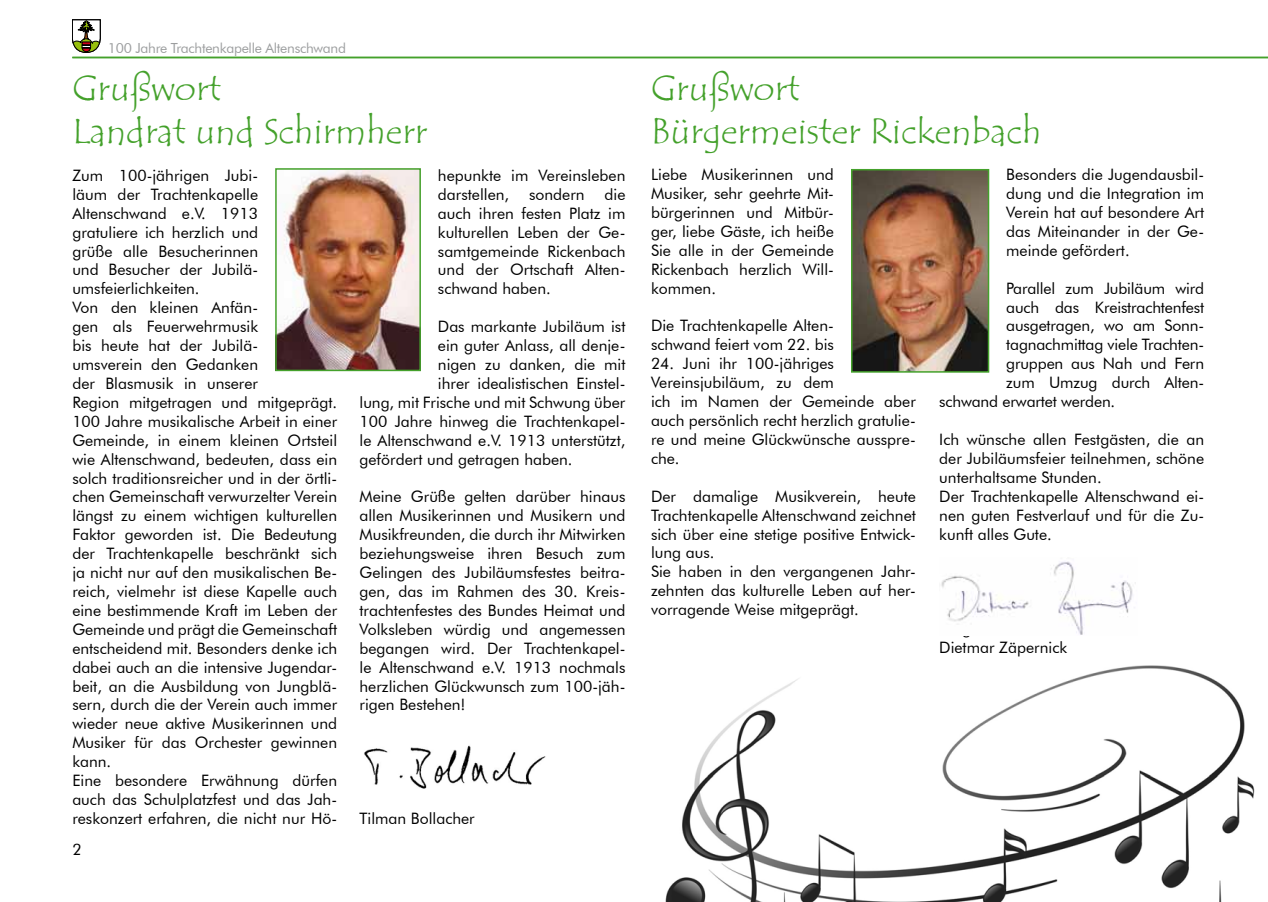
<style>
.page{position:relative;width:1268px;height:902px;background:#fff}
.page>*{position:absolute;margin:0;border:0;box-sizing:border-box;transform-origin:0 0}
.t1{font:36px/43.2px "Tempus Sans ITC";color:#44a12b}
.t2{font:15.75px/18.9px "Futura BT";color:#000}
.t3{font:13.95px "Futura BT";letter-spacing:-.02em;color:#9c9e9f}
</style>
<div class="page">
<svg style="left:72px;top:20px;width:28px;height:33px"></svg>
<hr style="left:72px;top:57px;width:1195px;height:1px;background:#44a12b">
<img style="left:665px;top:665px;width:590px;height:236px">
<img style="left:278px;top:171px;width:140px;height:197px">
<div style="left:275px;top:168px;width:146px;height:203px;border:2px solid #44a12b"></div>
<img style="left:853px;top:172px;width:133px;height:197px">
<div style="left:850px;top:169px;width:139px;height:203px;border:2px solid #44a12b"></div>
<img style="left:941px;top:561px;width:195px;height:74px">
<img style="left:364px;top:745px;width:182px;height:44px">
<p class="t3" style="left:108px;top:39px;width:240px">100 Jahre Trachtenkapelle Altenschwand</p>
<h1 class="t1" style="left:72px;top:67px;width:356px">Grußwort<br>Landrat und Schirmherr</h1>
<p class="t2" style="left:72px;top:166px;width:266px">Zum 100-jährigen Jubi-<br>läum der Trachtenkapelle<br>Altenschwand e.V. 1913<br>gratuliere ich herzlich und<br>grüße alle Besucherinnen<br>und Besucher der Jubilä&shy;umsfeierlichkeiten.<br>Von den kleinen Anfän-<br>gen als Feuerwehrmusik<br>bis heute hat der Jubilä-<br>umsverein den Gedanken<br>der Blasmusik in unserer<br>Region mitgetragen und mitgeprägt.<br>100 Jahre musikalische Arbeit in einer<br>Gemeinde, in einem kleinen Ortsteil wie Altenschwand, bedeuten, dass ein solch traditionsreicher und in der örtli&shy;chen Gemeinschaft verwurzelter Verein längst zu einem wichtigen kulturellen<br>Faktor geworden ist. Die Bedeutung der Trachtenkapelle beschränkt sich ja nicht nur auf den musikalischen Be&shy;reich, vielmehr ist diese Kapelle auch eine bestimmende Kraft im Leben der<br>Gemeinde und prägt die Gemeinschaft entscheidend mit. Besonders denke ich dabei auch an die intensive Jugendar&shy;beit, an die Ausbildung von Jungblä&shy;sern, durch die der Verein auch immer wieder neue aktive Musikerinnen und<br>Musiker für das Orchester gewinnen kann.<br>Eine besondere Erwähnung dürfen auch das Schulplatzfest und das Jah&shy;reskonzert erfahren, die nicht nur Hö-</p>
<p class="t2" style="left:438px;top:166px;width:189px">hepunkte im Vereinsleben darstellen,</p>
<p class="t2" style="left:438px;top:185px;width:189px;text-align:justify;text-indent:166px">die auch ihren festen Platz im kulturellen Leben der Ge&shy;samtgemeinde Rickenbach und der Ortschaft Alten&shy;schwand haben.</p>
<p class="t2" style="left:438px;top:317px;width:189px">Das markante Jubiläum ist</p>
<p class="t2" style="left:438px;top:336px;width:189px">ein guter Anlass, all denje-</p>
<p class="t2" style="left:438px;top:355px;width:189px">nigen zu danken, die mit</p>
<p class="t2" style="left:438px;top:374px;width:189px">ihrer idealistischen Einstel-</p>
<p class="t2" style="left:359px;top:392px;width:267px">lung, mit Frische und mit Schwung über</p>
<p class="t2" style="left:359px;top:411px;width:267px">100 Jahre hinweg die Trachtenkapel-</p>
<p class="t2" style="left:359px;top:430px;width:267px">le Altenschwand e.V. 1913 unterstützt,</p>
<p class="t2" style="left:359px;top:449px;width:214px">gefördert und getragen haben.</p>
<p class="t2" style="left:359px;top:487px;width:267px;text-align:justify">Meine Grüße gelten darüber hinaus allen Musikerinnen und Musikern und Musikfreunden, die durch ihr Mitwirken beziehungsweise ihren Besuch zum Gelingen des Jubiläumsfestes beitra&shy;gen, das im Rahmen des 30. Kreis&shy;trachtenfestes des Bundes Heimat und Volksleben würdig und angemessen begangen wird. Der Trachtenkapel&shy;le Altenschwand e.V. 1913 nochmals herzlichen Glückwunsch zum 100-jäh&shy;rigen Bestehen!</p>
<p class="t2" style="left:529px;top:185px;width:57px">sondern</p>
<p class="t2" style="left:359px;top:808px;width:117px">Tilman Bollacher</p>
<p class="t2" style="left:72px;top:840px;width:11px">2</p>
<h1 class="t1" style="left:651px;top:67px;width:392px">Grußwort<br>Bürgermeister Rickenbach</h1>
<p class="t2" style="left:651px;top:165px;width:184px;text-align:justify">Liebe Musikerinnen und Musiker, sehr geehrte Mit&shy;bürgerinnen und Mitbür&shy;ger, liebe Gäste, ich heiße Sie alle in der Gemeinde Rickenbach herzlich Will&shy;kommen.</p>
<p class="t2" style="left:651px;top:316px;width:184px">Die Trachtenkapelle Alten&shy;schwand feiert vom 22. bis</p>
<p class="t2" style="left:651px;top:354px;width:266px">24. Juni ihr 100-jähriges<br>Vereinsjubiläum, zu dem<br>ich im Namen der Gemeinde aber auch persönlich recht herzlich gratulie&shy;re und meine Glückwünsche ausspre&shy;che.</p>
<p class="t2" style="left:651px;top:486px;width:266px">Der damalige Musikverein, heute<br>Trachtenkapelle Altenschwand zeichnet sich über eine stetige positive Entwick&shy;lung aus.<br>Sie haben in den vergangenen Jahr&shy;zehnten das kulturelle Leben auf her&shy;vorragende Weise mitgeprägt.</p>
<p class="t2" style="left:1006px;top:165px;width:199px;text-align:justify">Besonders die Jugendausbil&shy;dung und die Integration im Verein hat auf besondere Art das Miteinander in der Ge&shy;meinde gefördert.</p>
<p class="t2" style="left:1006px;top:278px;width:199px">Parallel zum Jubiläum wird</p>
<p class="t2" style="left:1006px;top:297px;width:199px">auch das Kreistrachtenfest</p>
<p class="t2" style="left:1006px;top:316px;width:199px">ausgetragen, wo am Sonn-</p>
<p class="t2" style="left:1006px;top:335px;width:199px">tagnachmittag viele Trachten-</p>
<p class="t2" style="left:1006px;top:354px;width:199px">gruppen aus Nah und Fern</p>
<p class="t2" style="left:1006px;top:373px;width:199px">zum Umzug durch Alten-</p>
<p class="t2" style="left:939px;top:392px;width:177px">schwand erwartet werden.</p>
<p class="t2" style="left:939px;top:429px;width:266px">Ich wünsche allen Festgästen, die an der Jubiläumsfeier teilnehmen, schöne unterhaltsame Stunden.<br>Der Trachtenkapelle Altenschwand ei&shy;nen guten Festverlauf und für die Zu&shy;kunft alles Gute.</p>
<p class="t2" style="left:939px;top:637px;width:129px">Dietmar Zäpernick</p>
</div>
